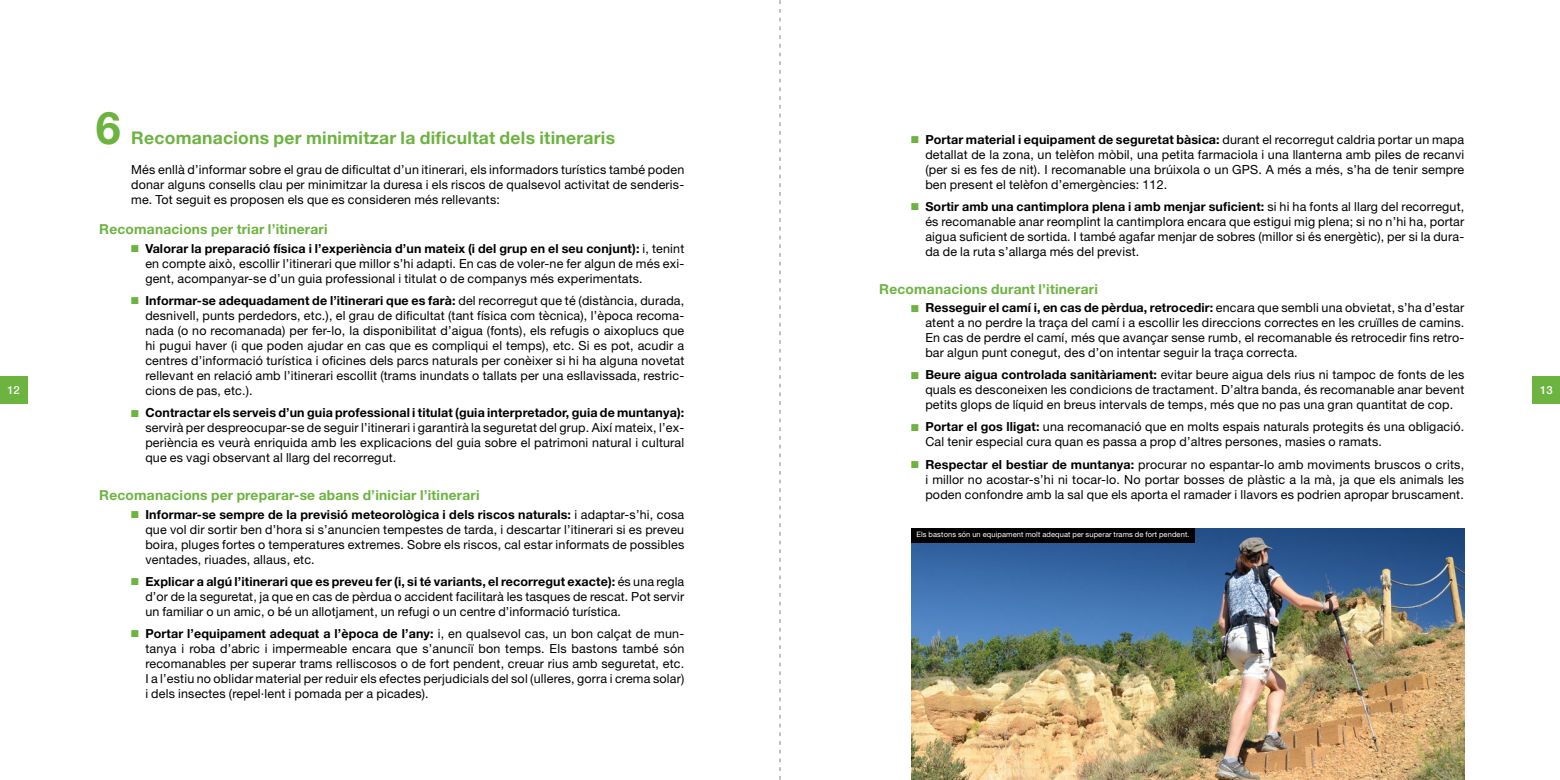
<style>
.page{position:relative;width:1560px;height:780px;background:#fff}
.page>*{position:absolute;margin:0;border:0;box-sizing:border-box;transform-origin:0 0}
.t1{font:700 45px "Helvetica Neue LT Std";color:#6cb33f}
.t2{font:700 17.5px "Helvetica Neue LT Std";letter-spacing:.015em;color:#6cb33f}
.t3{font:700 13.75px "Helvetica Neue LT Std";letter-spacing:.015em;color:#6cb33f}
.t4{font:12.5px/15px "Helvetica Neue LT Std";letter-spacing:.015em;color:#000;text-align:justify}
.t5{font:500 11.25px "Helvetica Neue LT Std";color:#fff}
.t6{font:7.5px "Helvetica Neue LT Std";letter-spacing:.015em;color:#fff}
.s1{color:#6cb33f}
.s2{font-weight:700}
</style>
<div class="page">
<div style="left:1532px;top:376px;width:27px;height:27px;background:#6cb33f"></div>
<div style="left:0;top:376px;width:27px;height:27px;background:#6cb33f"></div>
<svg style="left:779px;top:0;width:1px;height:780px"></svg>
<img style="left:911px;top:528px;width:552px;height:252px">
<div style="left:911px;top:528px;width:283px;height:14px;background:#000"></div>
<h1 class="t1" style="left:96px;top:100px;width:27px">6</h1>
<h2 class="t2" style="left:131px;top:127px;width:485px">Recomanacions per minimitzar la dificultat dels itineraris</h2>
<p class="t4" style="left:131px;top:161px;width:554px">Més enllà d’informar sobre el grau de dificultat d’un itinerari, els informadors turístics també poden donar alguns consells clau per minimitzar la duresa i els riscos de qualsevol activitat de senderis&shy;me. Tot seguit es proposen els que es consideren més rellevants:</p>
<p class="t3" style="left:99px;top:221px;width:230px">Recomanacions per triar l’itinerari</p>
<p class="t4" style="left:145px;top:241px;width:540px;text-indent:-14px"><span class="s1">■</span> <span class="s2">Valorar la preparació física i l’experiència d’un mateix (i del grup en el seu conjunt):</span> i, tenint en compte això, escollir l’itinerari que millor s’hi adapti. En cas de voler-ne fer algun de més exi&shy;gent, acompanyar-se d’un guia professional i titulat o de companys més experimentats.</p>
<p class="t4" style="left:145px;top:293px;width:540px;text-indent:-14px"><span class="s1">■</span> <span class="s2">Informar-se adequadament de l’itinerari que es farà:</span> del recorregut que té (distància, durada, desnivell, punts perdedors, etc.), el grau de dificultat (tant física com tècnica), l’època recoma&shy;nada (o no recomanada) per fer-lo, la disponibilitat d’aigua (fonts), els refugis o aixoplucs que hi pugui haver (i que poden ajudar en cas que es compliqui el temps), etc. Si es pot, acudir a centres d’informació turística i oficines dels parcs naturals per conèixer si hi ha alguna novetat rellevant en relació amb l’itinerari escollit (trams inundats o tallats per una esllavissada, restric&shy;cions de pas, etc.).</p>
<p class="t4" style="left:145px;top:405px;width:540px;text-indent:-14px"><span class="s1">■</span> <span class="s2">Contractar els serveis d’un guia professional i titulat (guia interpretador, guia de muntanya): </span>servirà per despreocupar-se de seguir l’itinerari i garantirà la seguretat del grup. Així mateix, l’ex&shy;periència es veurà enriquida amb les explicacions del guia sobre el patrimoni natural i cultural que es vagi observant al llarg del recorregut.</p>
<p class="t3" style="left:99px;top:486px;width:382px">Recomanacions per preparar-se abans d’iniciar l’itinerari</p>
<p class="t4" style="left:145px;top:506px;width:540px;text-indent:-14px"><span class="s1">■</span> <span class="s2">Informar-se sempre de la previsió meteorològica i dels riscos naturals:</span> i adaptar-s’hi, cosa que vol dir sortir ben d’hora si s’anuncien tempestes de tarda, i descartar l’itinerari si es preveu boira, pluges fortes o temperatures extremes. Sobre els riscos, cal estar informats de possibles ventades, riuades, allaus, etc.</p>
<p class="t4" style="left:145px;top:573px;width:540px;text-indent:-14px"><span class="s1">■</span> <span class="s2">Explicar a algú l’itinerari que es preveu fer (i, si té variants, el recorregut exacte):</span> és una regla d’or de la seguretat, ja que en cas de pèrdua o accident facilitarà les tasques de rescat. Pot servir un familiar o un amic, o bé un allotjament, un refugi o un centre d’informació turística.</p>
<p class="t4" style="left:145px;top:625px;width:540px;text-indent:-14px"><span class="s1">■</span> <span class="s2">Portar l’equipament adequat a l’època de l’any:</span> i, en qualsevol cas, un bon calçat de mun&shy;tanya i roba d’abric i impermeable encara que s’anunciï bon temps. Els bastons també són recomanables per superar trams relliscosos o de fort pendent, creuar rius amb seguretat, etc.<br>I a l’estiu no oblidar material per reduir els efectes perjudicials del sol (ulleres, gorra i crema solar) i dels insectes (repel·lent i pomada per a picades).</p>
<p class="t4" style="left:925px;top:131px;width:540px;text-indent:-14px"><span class="s1">■</span> <span class="s2">Portar material i equipament de seguretat bàsica:</span> durant el recorregut caldria portar un mapa detallat de la zona, un telèfon mòbil, una petita farmaciola i una llanterna amb piles de recanvi (per si es fes de nit). I recomanable una brúixola o un GPS. A més a més, s’ha de tenir sempre ben present el telèfon d’emergències: 112.</p>
<p class="t4" style="left:925px;top:199px;width:540px;text-indent:-14px"><span class="s1">■</span> <span class="s2">Sortir amb una cantimplora plena i amb menjar suficient:</span> si hi ha fonts al llarg del recorregut, és recomanable anar reomplint la cantimplora encara que estigui mig plena; si no n’hi ha, portar aigua suficient de sortida. I també agafar menjar de sobres (millor si és energètic), per si la dura&shy;da de la ruta s’allarga més del previst.</p>
<p class="t3" style="left:879px;top:280px;width:220px">Recomanacions durant l’itinerari</p>
<p class="t4" style="left:925px;top:300px;width:540px;text-indent:-14px"><span class="s1">■</span> <span class="s2">Resseguir el camí i, en cas de pèrdua, retrocedir:</span> encara que sembli una obvietat, s’ha d’estar atent a no perdre la traça del camí i a escollir les direccions correctes en les cruïlles de camins.<br>En cas de perdre el camí, més que avançar sense rumb, el recomanable és retrocedir fins retro&shy;bar algun punt conegut, des d’on intentar seguir la traça correcta.</p>
<p class="t4" style="left:925px;top:367px;width:540px;text-indent:-14px"><span class="s1">■</span> <span class="s2">Beure aigua controlada sanitàriament:</span> evitar beure aigua dels rius ni tampoc de fonts de les quals es desconeixen les condicions de tractament. D’altra banda, és recomanable anar bevent petits glops de líquid en breus intervals de temps, més que no pas una gran quantitat de cop.</p>
<p class="t4" style="left:925px;top:419px;width:540px;text-indent:-14px"><span class="s1">■</span> <span class="s2">Portar el gos lligat:</span> una recomanació que en molts espais naturals protegits és una obligació.<br>Cal tenir especial cura quan es passa a prop d’altres persones, masies o ramats.</p>
<p class="t4" style="left:925px;top:456px;width:540px;text-indent:-14px"><span class="s1">■</span> <span class="s2">Respectar el bestiar de muntanya:</span> procurar no espantar-lo amb moviments bruscos o crits, i millor no acostar-s’hi ni tocar-lo. No portar bosses de plàstic a la mà, ja que els animals les poden confondre amb la sal que els aporta el ramader i llavors es podrien apropar bruscament.</p>
<p class="t6" style="left:916px;top:530px;width:274px">Els bastons són un equipament molt adequat per superar trams de fort pendent.</p>
<p class="t5" style="left:7px;top:383px;width:14px">12</p>
<p class="t5" style="left:1539px;top:383px;width:14px">13</p>
</div>
